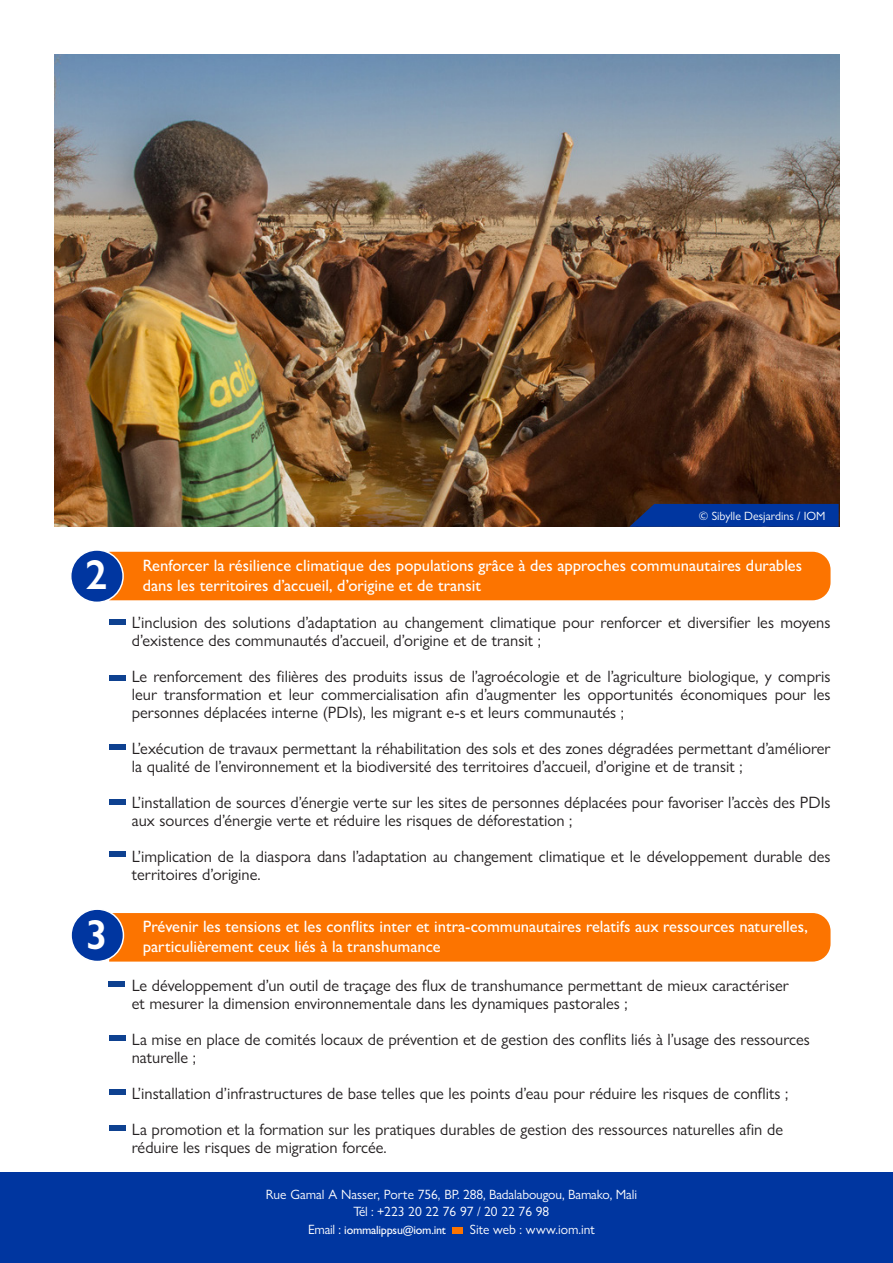
<style>
.page{position:relative;width:893px;height:1263px;background:#fff}
.page>*{position:absolute;margin:0;border:0;box-sizing:border-box;transform-origin:0 0}
.t1{font:600 42px "Gill Sans Nova";color:#fff}
.t2{font:16.5px/18px "Gill Sans Nova";color:#231f20}
.t3{font:500 16.5px "Gill Sans Nova";color:#fff}
.t4{font:13.5px "Gill Sans Nova";color:#fff}
.t5{font:500 12px "Gill Sans Nova";letter-spacing:-.02em;color:#fff}
.t6{font:12px "Gill Sans Nova";color:#fff}
.s1{font-weight:400;font-size:13.5px}
</style>
<div class="page">
<img style="left:54px;top:54px;width:785px;height:473px">
<svg style="left:629px;top:504px;width:210px;height:23px;background:#043495"></svg>
<div style="left:109px;top:913px;width:721px;height:48px;background:#fc7400"></div>
<div style="left:109px;top:552px;width:721px;height:48px;background:#fc7400"></div>
<div style="left:109px;top:981px;width:16px;height:5px;background:#0e4190"></div>
<div style="left:109px;top:1035px;width:17px;height:5px;background:#0e4190"></div>
<div style="left:109px;top:1125px;width:17px;height:6px;background:#0e4190"></div>
<div style="left:109px;top:619px;width:16px;height:6px;background:#0e4190"></div>
<div style="left:109px;top:675px;width:16px;height:6px;background:#0e4190"></div>
<div style="left:109px;top:744px;width:16px;height:6px;background:#0e4190"></div>
<div style="left:109px;top:799px;width:16px;height:6px;background:#0e4190"></div>
<div style="left:109px;top:851px;width:16px;height:6px;background:#0e4190"></div>
<div style="left:109px;top:1089px;width:16px;height:6px;background:#0e4190"></div>
<div style="left:0;top:1172px;width:893px;height:91px;background:#0036a0"></div>
<div style="left:452px;top:1227px;width:11px;height:7px;background:#fc7400"></div>
<div style="left:71px;top:550px;width:52px;height:52px;background:#0036a0;border-radius:50%"></div>
<div style="left:70px;top:549px;width:54px;height:54px;border:2px solid #fff;border-radius:50%"></div>
<div style="left:71px;top:909px;width:52px;height:52px;background:#0036a0;border-radius:50%"></div>
<div style="left:70px;top:908px;width:54px;height:54px;border:2px solid #fff;border-radius:50%"></div>
<p class="t1" style="left:85px;top:549px;width:24px">2</p>
<p class="t1" style="left:86px;top:908px;width:24px">3</p>
<p class="t6" style="left:699px;top:508px;width:128px">© Sibylle Desjardins / IOM</p>
<p class="t3" style="left:143px;top:555px;width:661px">Renforcer la résilience climatique des populations grâce à des approches communautaires durables</p>
<p class="t3" style="left:143px;top:575px;width:340px">dans les territoires d’accueil, d’origine et de transit</p>
<p class="t2" style="left:132px;top:613px;width:700px">L’inclusion des solutions d’adaptation au changement climatique pour renforcer et diversifier les moyens d’existence des communautés d’accueil, d’origine et de transit ;</p>
<p class="t2" style="left:132px;top:667px;width:700px;text-align:justify">Le renforcement des filières des produits issus de l’agroécologie et de l’agriculture biologique, y compris leur transformation et leur commercialisation afin d’augmenter les opportunités économiques pour les personnes déplacées interne (PDIs), les migrant e-s et leurs communautés ;</p>
<p class="t2" style="left:132px;top:739px;width:700px">L’exécution de travaux permettant la réhabilitation des sols et des zones dégradées permettant d’améliorer la qualité de l’environnement et la biodiversité des territoires d’accueil, d’origine et de transit ;</p>
<p class="t2" style="left:132px;top:793px;width:700px">L’installation de sources d’énergie verte sur les sites de personnes déplacées pour favoriser l’accès des PDIs aux sources d’énergie verte et réduire les risques de déforestation ;</p>
<p class="t2" style="left:132px;top:847px;width:700px">L’implication de la diaspora dans l’adaptation au changement climatique et le développement durable des territoires d’origine.</p>
<p class="t3" style="left:143px;top:916px;width:667px">Prévenir les tensions et les conflits inter et intra-communautaires relatifs aux ressources naturelles,</p>
<p class="t3" style="left:143px;top:936px;width:300px">particulièrement ceux liés à la transhumance</p>
<p class="t2" style="left:132px;top:976px;width:659px">Le développement d’un outil de traçage des flux de transhumance permettant de mieux caractériser</p>
<p class="t2" style="left:132px;top:994px;width:497px">et mesurer la dimension environnementale dans les dynamiques pastorales ;</p>
<p class="t2" style="left:132px;top:1030px;width:680px">La mise en place de comités locaux de prévention et de gestion des conflits liés à l’usage des ressources</p>
<p class="t2" style="left:132px;top:1048px;width:66px">naturelle ;</p>
<p class="t2" style="left:132px;top:1084px;width:658px">L’installation d’infrastructures de base telles que les points d’eau pour réduire les risques de conflits ;</p>
<p class="t2" style="left:132px;top:1120px;width:653px">La promotion et la formation sur les pratiques durables de gestion des ressources naturelles afin de</p>
<p class="t2" style="left:132px;top:1138px;width:256px">réduire les risques de migration forcée.</p>
<p class="t4" style="left:266px;top:1186px;width:373px">Rue Gamal A Nasser, Porte 756, BP. 288, Badalabougou, Bamako, Mali</p>
<p class="t4" style="left:353px;top:1203px;width:197px">Tél : +223 20 22 76 97 / 20 22 76 98</p>
<p class="t5" style="left:308px;top:1222px;width:140px"><span class="s1">Email :</span> iommalippsu@iom.int</p>
<p class="t4" style="left:470px;top:1221px;width:126px">Site web : www.iom.int</p>
</div>
